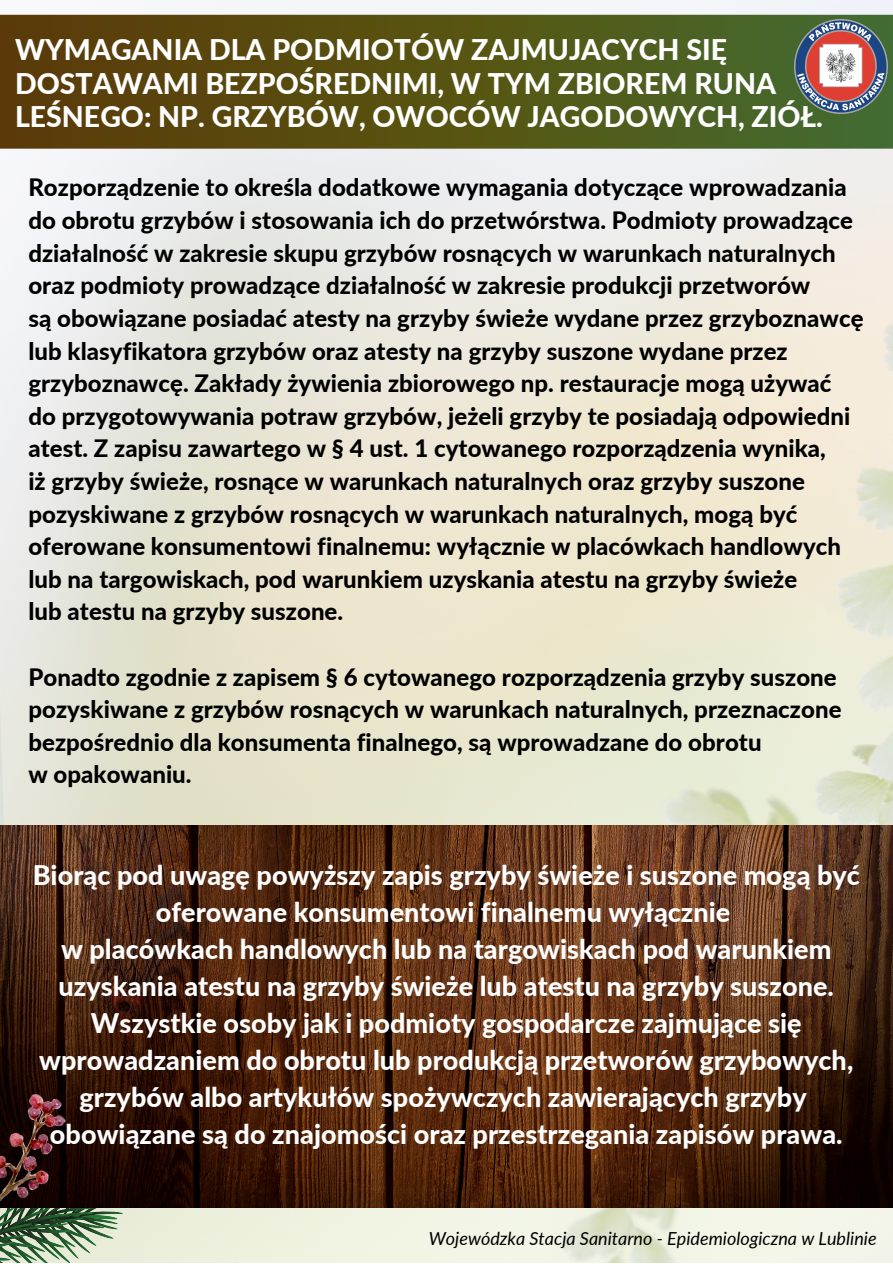
<style>
.page{position:relative;width:893px;height:1264px;background:#fff}
.page>*{position:absolute;margin:0;border:0;box-sizing:border-box;transform-origin:0 0}
.t1{font:800 28.5px/33.8px "Lato";color:#fff}
.t2{font:800 27px/37px "Lato";color:#fff;text-align:center}
.t3{font:800 24px/32.5px "Lato";color:#000}
.t4{font:italic 18px "Lato";color:#000}
</style>
<div class="page">
<img style="left:0;top:0;width:892px;height:1262px">
<svg style="left:0;top:1207px;width:123px;height:55px;background:#9ab194"></svg>
<svg style="left:0;top:15px;width:892px;height:134px;background:#545215"></svg>
<img style="left:0;top:825px;width:892px;height:382px">
<img style="left:794px;top:19px;width:93px;height:94px">
<img style="left:0;top:1094px;width:68px;height:145px">
<p class="t1" style="left:15px;top:32px;width:809px">WYMAGANIA DLA PODMIOTÓW ZAJMUJACYCH SIĘ<br>DOSTAWAMI BEZPOŚREDNIMI, W TYM ZBIOREM RUNA<br>LEŚNEGO: NP. GRZYBÓW, OWOCÓW JAGODOWYCH, ZIÓŁ.</p>
<p class="t3" style="left:28px;top:171px;width:819px">Rozporządzenie to określa dodatkowe wymagania dotyczące wprowadzania</p>
<p class="t3" style="left:28px;top:203px;width:826px">do obrotu grzybów i stosowania ich do przetwórstwa. Podmioty prowadzące działalność w zakresie skupu grzybów rosnących w warunkach naturalnych</p>
<p class="t3" style="left:28px;top:269px;width:783px">oraz podmioty prowadzące działalność w zakresie produkcji przetworów</p>
<p class="t3" style="left:28px;top:301px;width:836px">są obowiązane posiadać atesty na grzyby świeże wydane przez grzyboznawcę</p>
<p class="t3" style="left:28px;top:334px;width:804px">lub klasyfikatora grzybów oraz atesty na grzyby suszone wydane przez grzyboznawcę. Zakłady żywienia zbiorowego np. restauracje mogą używać</p>
<p class="t3" style="left:28px;top:399px;width:823px">do przygotowywania potraw grzybów, jeżeli grzyby te posiadają odpowiedni atest. Z zapisu zawartego w § 4 ust. 1 cytowanego rozporządzenia wynika,</p>
<p class="t3" style="left:28px;top:464px;width:814px">iż grzyby świeże, rosnące w warunkach naturalnych oraz grzyby suszone pozyskiwane z grzybów rosnących w warunkach naturalnych, mogą być oferowane konsumentowi finalnemu: wyłącznie w placówkach handlowych</p>
<p class="t3" style="left:28px;top:562px;width:770px">lub na targowiskach, pod warunkiem uzyskania atestu na grzyby świeże</p>
<p class="t3" style="left:28px;top:595px;width:316px">lub atestu na grzyby suszone.</p>
<p class="t3" style="left:28px;top:660px;width:814px">Ponadto zgodnie z zapisem § 6 cytowanego rozporządzenia grzyby suszone pozyskiwane z grzybów rosnących w warunkach naturalnych, przeznaczone bezpośrednio dla konsumenta finalnego, są wprowadzane do obrotu</p>
<p class="t3" style="left:28px;top:758px;width:165px">w opakowaniu.</p>
<p class="t2" style="left:33px;top:855px;width:828px">Biorąc pod uwagę powyższy zapis grzyby świeże i suszone mogą być oferowane konsumentowi finalnemu wyłącznie</p>
<p class="t2" style="left:39px;top:929px;width:815px">w placówkach handlowych lub na targowiskach pod warunkiem uzyskania atestu na grzyby świeże lub atestu na grzyby suszone.<br>Wszystkie osoby jak i podmioty gospodarcze zajmujące się wprowadzaniem do obrotu lub produkcją przetworów grzybowych, grzybów albo artykułów spożywczych zawierających grzyby</p>
<p class="t2" style="left:50px;top:1115px;width:794px">obowiązane są do znajomości oraz przestrzegania zapisów prawa.</p>
<p class="t4" style="left:428px;top:1227px;width:449px">Wojewódzka Stacja Sanitarno - Epidemiologiczna w Lublinie</p>
</div>
